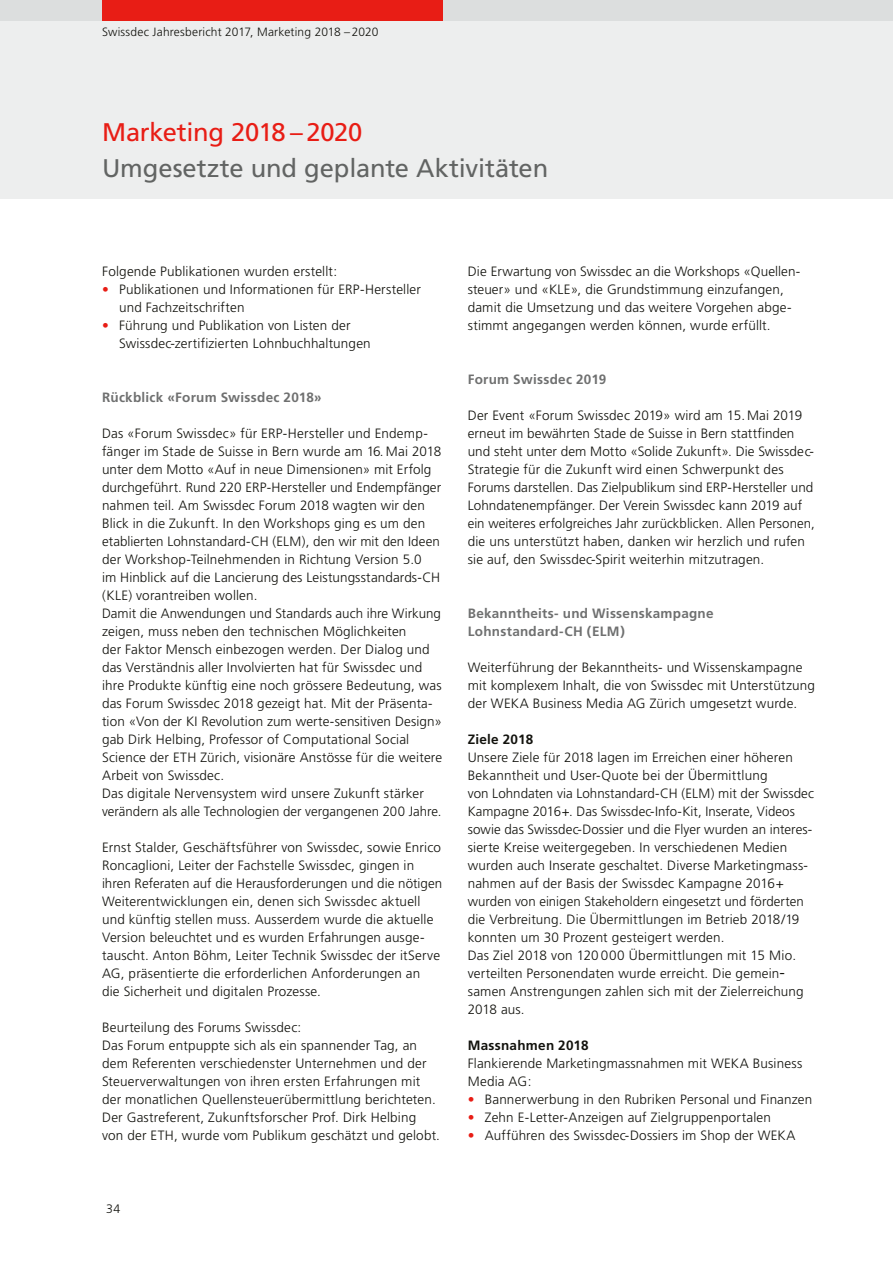
<style>
.page{position:relative;width:893px;height:1263px;background:#fff}
.page>*{position:absolute;margin:0;border:0;box-sizing:border-box;transform-origin:0 0}
.t1{font:25.5px "Frutiger";letter-spacing:-.005em;color:#626463}
.t2{font:25.5px "Frutiger";letter-spacing:-.01em;color:#e81d15}
.t3{font:300 13.5px/18px "Frutiger";letter-spacing:.01em;color:#12120d}
.t4{font:700 13.5px/18px "Frutiger";letter-spacing:.02em;color:#6f7070}
.t5{font:700 13.5px "Frutiger";letter-spacing:.02em;color:#12120d}
.t6{font:300 12.3px "Frutiger";color:#12120d}
.t7{font:300 12px "Frutiger";letter-spacing:.015em;color:#12120d}
.s1{font-family:"Frutiger LT Std";font-stretch:condensed;color:#e81d15}
.s2{font-family:"Frutiger LT Std";color:#e81d15}
</style>
<div class="page">
<div style="left:0;top:0;width:893px;height:199px;background:#edeeee"></div>
<div style="left:0;top:0;width:893px;height:20px;background:#dcdede"></div>
<div style="left:102px;top:0;width:340px;height:20px;background:#e81d15"></div>
<p class="t7" style="left:102px;top:25px;width:278px">Swissdec Jahresbericht 2017, Marketing 2018 – 2020</p>
<h1 class="t2" style="left:102px;top:117px;width:262px">Marketing 2018 – 2020</h1>
<h1 class="t1" style="left:102px;top:153px;width:448px">Umgesetzte und geplante Aktivitäten</h1>
<p class="t3" style="left:102px;top:262px;width:237px">Folgende Publikationen wurden erstellt:</p>
<p class="t3" style="left:119px;top:280px;width:303px;text-indent:-17px"><span class="s1">•</span> Publikationen und Informationen für ERP-Hersteller und Fachzeitschriften</p>
<p class="t3" style="left:119px;top:316px;width:253px;text-indent:-17px"><span class="s1">•</span> Führung und Publikation von Listen der<br>Swissdec-zertifizierten Lohnbuchhaltungen</p>
<p class="t4" style="left:102px;top:388px;width:221px">Rückblick «Forum Swissdec 2018»</p>
<p class="t3" style="left:102px;top:424px;width:342px">Das «Forum Swissdec» für ERP-Hersteller und Endemp&shy;fänger im Stade de Suisse in Bern wurde am 16. Mai 2018 unter dem Motto «Auf in neue Dimensionen» mit Erfolg durchgeführt. Rund 220 ERP-Hersteller und Endempfänger nahmen teil. Am Swissdec Forum 2018 wagten wir den Blick in die Zukunft. In den Workshops ging es um den etablierten Lohnstandard-CH (ELM), den wir mit den Ideen der Workshop-Teilnehmenden in Richtung Version 5.0<br>im Hinblick auf die Lancierung des Leistungsstandards-CH (KLE) vorantreiben wollen.<br>Damit die Anwendungen und Standards auch ihre Wirkung zeigen, muss neben den technischen Möglichkeiten<br>der Faktor Mensch einbezogen werden. Der Dialog und das Verständnis aller Involvierten hat für Swissdec und ihre Produkte künftig eine noch grössere Bedeutung, was das Forum Swissdec 2018 gezeigt hat. Mit der Präsenta&shy;tion «Von der KI Revolution zum werte-sensitiven Design» gab Dirk Helbing, Professor of Computational Social Science der ETH Zürich, visionäre Anstösse für die weitere Arbeit von Swissdec.<br>Das digitale Nervensystem wird unsere Zukunft stärker verändern als alle Technologien der vergangenen 200 Jahre.</p>
<p class="t3" style="left:102px;top:838px;width:342px">Ernst Stalder, Geschäftsführer von Swissdec, sowie Enrico Roncaglioni, Leiter der Fachstelle Swissdec, gingen in ihren Referaten auf die Herausforderungen und die nötigen Weiterentwicklungen ein, denen sich Swissdec aktuell und künftig stellen muss. Ausserdem wurde die aktuelle Version beleuchtet und es wurden Erfahrungen ausge&shy;tauscht. Anton Böhm, Leiter Technik Swissdec der itServe AG, präsentierte die erforderlichen Anforderungen an<br>die Sicherheit und digitalen Prozesse.</p>
<p class="t3" style="left:102px;top:1018px;width:339px">Beurteilung des Forums Swissdec:<br>Das Forum entpuppte sich als ein spannender Tag, an dem Referenten verschiedenster Unternehmen und der Steuerverwaltungen von ihren ersten Erfahrungen mit der monatlichen Quellensteuerübermittlung berichteten.<br>Der Gastreferent, Zukunftsforscher Prof. Dirk Helbing von der ETH, wurde vom Publikum geschätzt und gelobt.</p>
<p class="t6" style="left:106px;top:1201px;width:15px">34</p>
<p class="t3" style="left:468px;top:262px;width:334px">Die Erwartung von Swissdec an die Workshops «Quellen&shy;steuer» und «KLE», die Grundstimmung einzufangen, damit die Umsetzung und das weitere Vorgehen abge&shy;stimmt angegangen werden können, wurde erfüllt.</p>
<p class="t4" style="left:468px;top:370px;width:140px">Forum Swissdec 2019</p>
<p class="t3" style="left:468px;top:406px;width:348px">Der Event «Forum Swissdec 2019» wird am 15.Mai 2019 erneut im bewährten Stade de Suisse in Bern stattfinden und steht unter dem Motto «Solide Zukunft». Die Swissdec-Strategie für die Zukunft wird einen Schwerpunkt des Forums darstellen. Das Zielpublikum sind ERP-Hersteller und Lohndatenempfänger. Der Verein Swissdec kann 2019 auf ein weiteres erfolgreiches Jahr zurückblicken. Allen Personen, die uns unterstützt haben, danken wir herzlich und rufen sie auf, den Swissdec-Spirit weiterhin mitzutragen.</p>
<p class="t4" style="left:468px;top:604px;width:247px">Bekanntheits- und Wissenskampagne<br>Lohnstandard-CH (ELM)</p>
<p class="t3" style="left:468px;top:658px;width:349px">Weiterführung der Bekanntheits- und Wissenskampagne mit komplexem Inhalt, die von Swissdec mit Unterstützung der WEKA Business Media AG Zürich umgesetzt wurde.</p>
<p class="t5" style="left:468px;top:731px;width:67px">Ziele 2018</p>
<p class="t3" style="left:468px;top:748px;width:348px">Unsere Ziele für 2018 lagen im Erreichen einer höheren Bekanntheit und User-Quote bei der Übermittlung<br>von Lohndaten via Lohnstandard-CH (ELM) mit der Swissdec Kampagne 2016+. Das Swissdec-Info-Kit, Inserate, Videos sowie das Swissdec-Dossier und die Flyer wurden an interes&shy;sierte Kreise weitergegeben. In verschiedenen Medien wurden auch Inserate geschaltet. Diverse Marketingmass&shy;nahmen auf der Basis der Swissdec Kampagne 2016+ wurden von einigen Stakeholdern eingesetzt und förderten die Verbreitung. Die Übermittlungen im Betrieb 2018/19 konnten um 30 Prozent gesteigert werden.<br>Das Ziel 2018 von 120 000 Übermittlungen mit 15 Mio. verteilten Personendaten wurde erreicht. Die gemein&shy;samen Anstrengungen zahlen sich mit der Zielerreichung 2018 aus.</p>
<p class="t5" style="left:468px;top:1037px;width:122px">Massnahmen 2018</p>
<p class="t3" style="left:468px;top:1054px;width:336px">Flankierende Marketingmassnahmen mit WEKA Business<br>Media AG:</p>
<p class="t3" style="left:468px;top:1090px;width:346px"><span class="s2">•</span> Bannerwerbung in den Rubriken Personal und Finanzen</p>
<p class="t3" style="left:468px;top:1108px;width:305px"><span class="s2">•</span> Zehn E-Letter-Anzeigen auf Zielgruppenportalen</p>
<p class="t3" style="left:468px;top:1126px;width:329px"><span class="s2">•</span> Aufführen des Swissdec-Dossiers im Shop der WEKA</p>
</div>
